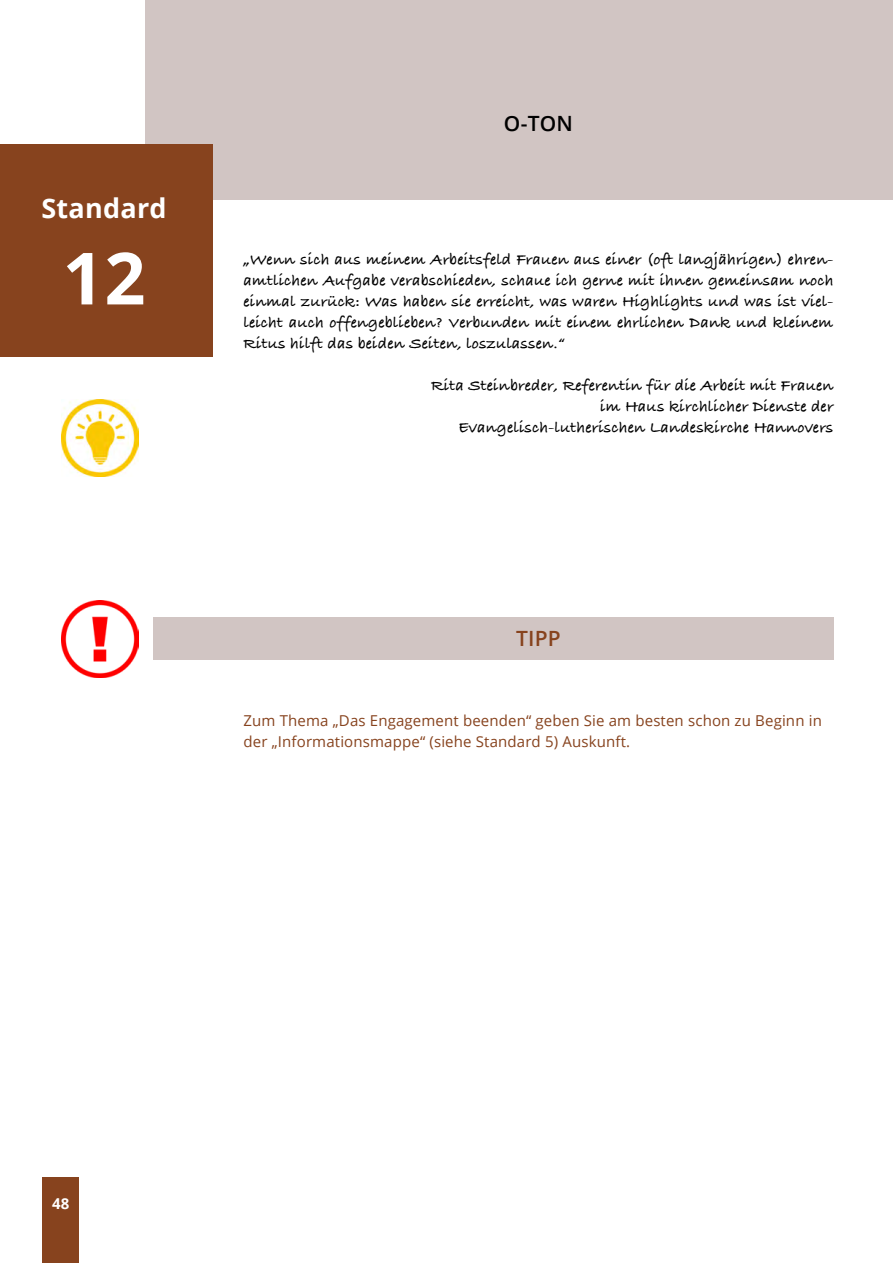
<style>
.page{position:relative;width:893px;height:1263px;background:#fff}
.page>*{position:absolute;margin:0;border:0;box-sizing:border-box;transform-origin:0 0}
.t1{font:700 72px "Open Sans";color:#fff}
.t2{font:700 27px "Open Sans";letter-spacing:.01em;color:#fff}
.t3{font:600 21px "Open Sans";color:#000}
.t4{font:600 21px "Open Sans";color:#87431e}
.t5{font:700 16.5px/21px "Bradley Hand ITCTT";letter-spacing:.01em;color:#000;text-align:justify}
.t6{font:15px/21px "Open Sans";letter-spacing:.01em;color:#87431e}
.t7{font:700 15px "Open Sans";color:#fff}
</style>
<div class="page">
<div style="left:43px;top:1178px;width:36px;height:85px;background:#87431e"></div>
<div style="left:146px;top:0;width:747px;height:200px;background:#d1c5c3"></div>
<div style="left:0;top:145px;width:213px;height:212px;background:#87431e"></div>
<div style="left:153px;top:618px;width:680px;height:42px;background:#d1c5c3"></div>
<img style="left:62px;top:400px;width:76px;height:76px">
<img style="left:62px;top:601px;width:76px;height:76px">
<h2 class="t2" style="left:41px;top:189px;width:127px">Standard</h2>
<h1 class="t1" style="left:63px;top:227px;width:84px">12</h1>
<p class="t3" style="left:504px;top:108px;width:70px">O-TON</p>
<p class="t5" style="left:243px;top:248px;width:592px">„Wenn sich aus meinem Arbeitsfeld Frauen aus einer (oft langjährigen) ehren&shy;amtlichen Aufgabe verabschieden, schaue ich gerne mit ihnen gemeinsam noch einmal zurück: Was haben sie erreicht, was waren Highlights und was ist viel&shy;leicht auch offengeblieben? Verbunden mit einem ehrlichen Dank und kleinem Ritus hilft das beiden Seiten, loszulassen.“</p>
<p class="t5" style="left:431px;top:374px;width:404px;text-align:right">Rita Steinbreder, Referentin für die Arbeit mit Frauen im Haus kirchlicher Dienste der<br>Evangelisch-lutherischen Landeskirche Hannovers</p>
<p class="t4" style="left:516px;top:624px;width:46px">TIPP</p>
<p class="t6" style="left:243px;top:710px;width:580px">Zum Thema „Das Engagement beenden“ geben Sie am besten schon zu Beginn in der „Informationsmappe“ (siehe Standard 5) Auskunft.</p>
<p class="t7" style="left:52px;top:1193px;width:19px">48</p>
</div>
